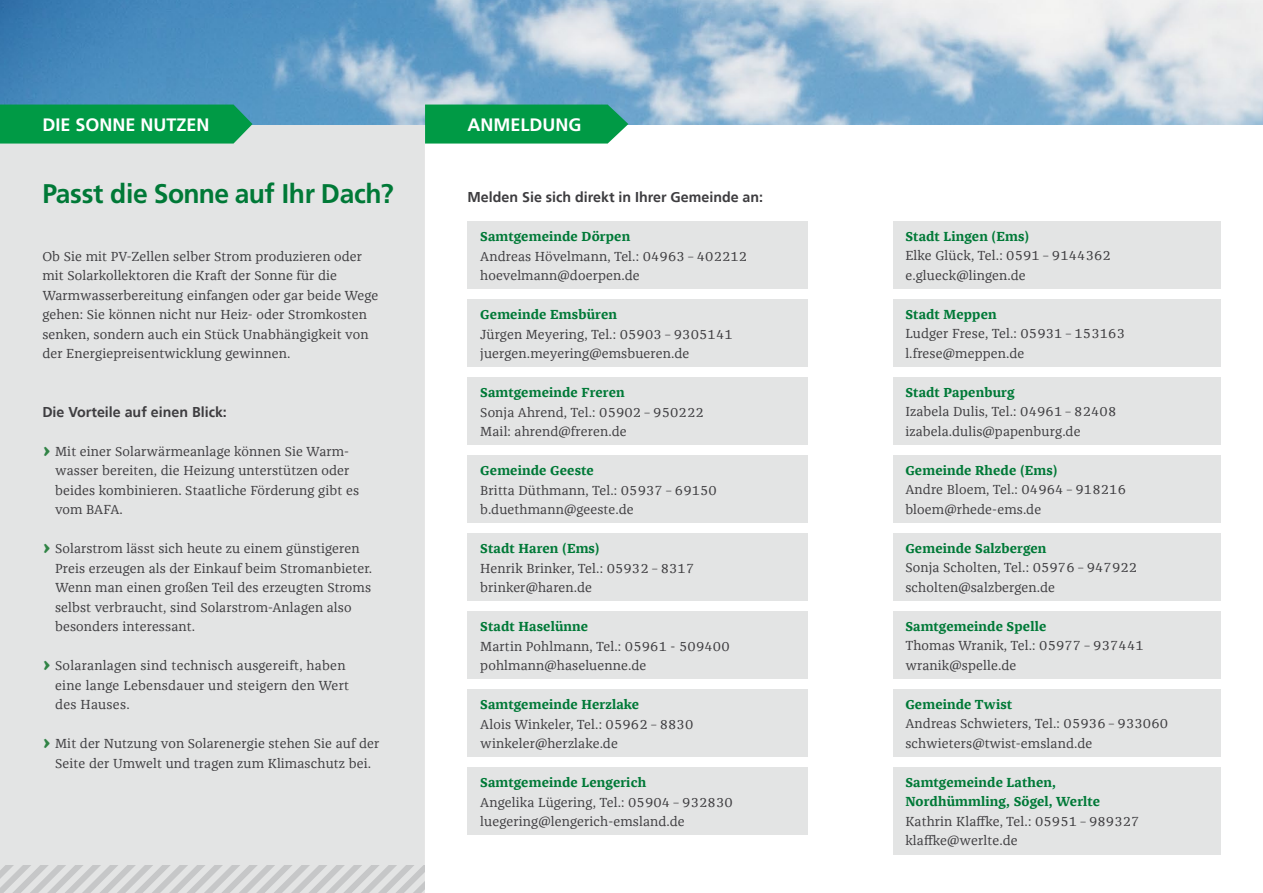
<style>
.page{position:relative;width:1263px;height:893px;background:#fff}
.page>*{position:absolute;margin:0;border:0;box-sizing:border-box;transform-origin:0 0}
.t1{font:700 27px "Frutiger LT";letter-spacing:-.01em;color:#007937}
.t2{font:700 18px "Frutiger LT";color:#fff}
.t3{font:700 14.25px "NDS Frutiger";color:#3e3d40}
.t4{font:13.5px/19.5px "Franziska Offc";letter-spacing:.01em;color:#3e3d40}
.t5{font:700 13.5px/19.5px "Franziska Offc";letter-spacing:.01em;color:#007937}
.s1{font-weight:700;font-size:24px;color:#308345}
</style>
<div class="page">
<div style="left:892px;top:612px;width:328px;height:67px;background:#e3e4e4"></div>
<div style="left:892px;top:534px;width:328px;height:67px;background:#e3e4e4"></div>
<div style="left:892px;top:768px;width:328px;height:87px;background:#e3e4e4"></div>
<div style="left:892px;top:690px;width:328px;height:67px;background:#e3e4e4"></div>
<div style="left:892px;top:300px;width:328px;height:67px;background:#e3e4e4"></div>
<div style="left:892px;top:222px;width:328px;height:67px;background:#e3e4e4"></div>
<div style="left:892px;top:456px;width:328px;height:67px;background:#e3e4e4"></div>
<div style="left:892px;top:378px;width:328px;height:67px;background:#e3e4e4"></div>
<div style="left:467px;top:612px;width:341px;height:67px;background:#e3e4e4"></div>
<div style="left:467px;top:534px;width:341px;height:67px;background:#e3e4e4"></div>
<div style="left:467px;top:768px;width:341px;height:67px;background:#e3e4e4"></div>
<div style="left:467px;top:690px;width:341px;height:67px;background:#e3e4e4"></div>
<div style="left:467px;top:300px;width:341px;height:67px;background:#e3e4e4"></div>
<div style="left:467px;top:222px;width:341px;height:67px;background:#e3e4e4"></div>
<div style="left:467px;top:456px;width:341px;height:67px;background:#e3e4e4"></div>
<div style="left:467px;top:378px;width:341px;height:67px;background:#e3e4e4"></div>
<div style="left:0;top:124px;width:425px;height:741px;background:#e3e4e4"></div>
<img style="left:0;top:0;width:1263px;height:124px">
<svg style="left:425px;top:105px;width:203px;height:39px;background:#0b9d4e"></svg>
<svg style="left:0;top:865px;width:425px;height:28px;background:#d4d5d6"></svg>
<div style="left:0;top:105px;width:252px;height:39px;background:#009a45"></div>
<h2 class="t2" style="left:42px;top:114px;width:169px">DIE SONNE NUTZEN</h2>
<h2 class="t2" style="left:467px;top:114px;width:115px">ANMELDUNG</h2>
<h1 class="t1" style="left:42px;top:178px;width:353px">PASST DIE SONNE AUF IHR DACH?</h1>
<p class="t3" style="left:467px;top:189px;width:297px">Melden Sie sich direkt in Ihrer Gemeinde an:</p>
<p class="t5" style="left:480px;top:227px;width:151px">Samtgemeinde Dörpen</p>
<p class="t4" style="left:480px;top:246px;width:268px">Andreas Hövelmann, Tel.: 04963 – 402212 hoevelmann@doerpen.de</p>
<p class="t5" style="left:480px;top:305px;width:138px">Gemeinde Emsbüren</p>
<p class="t4" style="left:480px;top:324px;width:254px">Jürgen Meyering, Tel.: 05903 – 9305141 juergen.meyering@emsbueren.de</p>
<p class="t5" style="left:480px;top:383px;width:146px">Samtgemeinde Freren</p>
<p class="t4" style="left:480px;top:402px;width:225px">Sonja Ahrend, Tel.: 05902 – 950222<br>Mail: ahrend@freren.de</p>
<p class="t5" style="left:480px;top:461px;width:115px">Gemeinde Geeste</p>
<p class="t4" style="left:480px;top:480px;width:238px">Britta Düthmann, Tel.: 05937 – 69150 b.duethmann@geeste.de</p>
<p class="t5" style="left:480px;top:539px;width:121px">Stadt Haren (Ems)</p>
<p class="t4" style="left:480px;top:558px;width:216px">Henrik Brinker, Tel.: 05932 – 8317 brinker@haren.de</p>
<p class="t5" style="left:480px;top:617px;width:109px">Stadt Haselünne</p>
<p class="t4" style="left:480px;top:636px;width:251px">Martin Pohlmann, Tel.: 05961 - 509400 pohlmann@haseluenne.de</p>
<p class="t5" style="left:480px;top:695px;width:160px">Samtgemeinde Herzlake</p>
<p class="t4" style="left:480px;top:714px;width:215px">Alois Winkeler, Tel.: 05962 – 8830 winkeler@herzlake.de</p>
<p class="t5" style="left:480px;top:773px;width:167px">Samtgemeinde Lengerich</p>
<p class="t4" style="left:480px;top:792px;width:254px">Angelika Lügering, Tel.: 05904 – 932830 luegering@lengerich-emsland.de</p>
<p class="t4" style="left:42px;top:246px;width:337px">Ob Sie mit PV-Zellen selber Strom produzieren oder mit Solarkollektoren die Kraft der Sonne für die Warmwasserbereitung einfangen oder gar beide Wege gehen: Sie können nicht nur Heiz- oder Stromkosten senken, sondern auch ein Stück Unabhängigkeit von der Energiepreisentwicklung gewinnen.</p>
<p class="t3" style="left:42px;top:403px;width:186px">Die Vorteile auf einen Blick:</p>
<p class="t4" style="left:55px;top:441px;width:306px;text-indent:-13px"><span class="s1">›</span> Mit einer Solarwärmeanlage können Sie Warm&shy;wasser bereiten, die Heizung unterstützen oder beides kombinieren. Staatliche Förderung gibt es vom BAFA.</p>
<p class="t4" style="left:55px;top:539px;width:319px;text-indent:-13px"><span class="s1">›</span> Solarstrom lässt sich heute zu einem günstigeren Preis erzeugen als der Einkauf beim Stromanbieter.<br>Wenn man einen großen Teil des erzeugten Stroms selbst verbraucht, sind Solarstrom-Anlagen also besonders interessant.</p>
<p class="t4" style="left:55px;top:656px;width:295px;text-indent:-13px"><span class="s1">›</span> Solaranlagen sind technisch ausgereift, haben eine lange Lebensdauer und steigern den Wert des Hauses.</p>
<p class="t4" style="left:42px;top:734px;width:339px;text-align:center"><span class="s1">›</span> Mit der Nutzung von Solarenergie stehen Sie auf der<br>Seite der Umwelt und tragen zum Klimaschutz bei.</p>
<p class="t5" style="left:905px;top:227px;width:125px">Stadt Lingen (Ems)</p>
<p class="t4" style="left:905px;top:246px;width:207px">Elke Glück, Tel.: 0591 – 9144362 e.glueck@lingen.de</p>
<p class="t5" style="left:905px;top:305px;width:93px">Stadt Meppen</p>
<p class="t4" style="left:905px;top:324px;width:221px">Ludger Frese, Tel.: 05931 – 153163 l.frese@meppen.de</p>
<p class="t5" style="left:905px;top:383px;width:111px">Stadt Papenburg</p>
<p class="t4" style="left:905px;top:402px;width:212px">Izabela Dulis, Tel.: 04961 – 82408 izabela.dulis@papenburg.de</p>
<p class="t5" style="left:905px;top:461px;width:154px">Gemeinde Rhede (Ems)</p>
<p class="t4" style="left:905px;top:480px;width:222px">Andre Bloem, Tel.: 04964 – 918216 bloem@rhede-ems.de</p>
<p class="t5" style="left:905px;top:539px;width:143px">Gemeinde Salzbergen</p>
<p class="t4" style="left:905px;top:558px;width:233px">Sonja Scholten, Tel.: 05976 – 947922 scholten@salzbergen.de</p>
<p class="t5" style="left:905px;top:617px;width:142px">Samtgemeinde Spelle</p>
<p class="t4" style="left:905px;top:636px;width:240px">Thomas Wranik, Tel.: 05977 – 937441 wranik@spelle.de</p>
<p class="t5" style="left:905px;top:695px;width:108px">Gemeinde Twist</p>
<p class="t4" style="left:905px;top:714px;width:264px">Andreas Schwieters, Tel.: 05936 – 933060 schwieters@twist-emsland.de</p>
<p class="t5" style="left:905px;top:773px;width:196px">Samtgemeinde Lathen,<br>Nordhümmling, Sögel, Werlte</p>
<p class="t4" style="left:905px;top:812px;width:236px">Kathrin Klaffke, Tel.: 05951 – 989327 klaffke@werlte.de</p>
</div>
